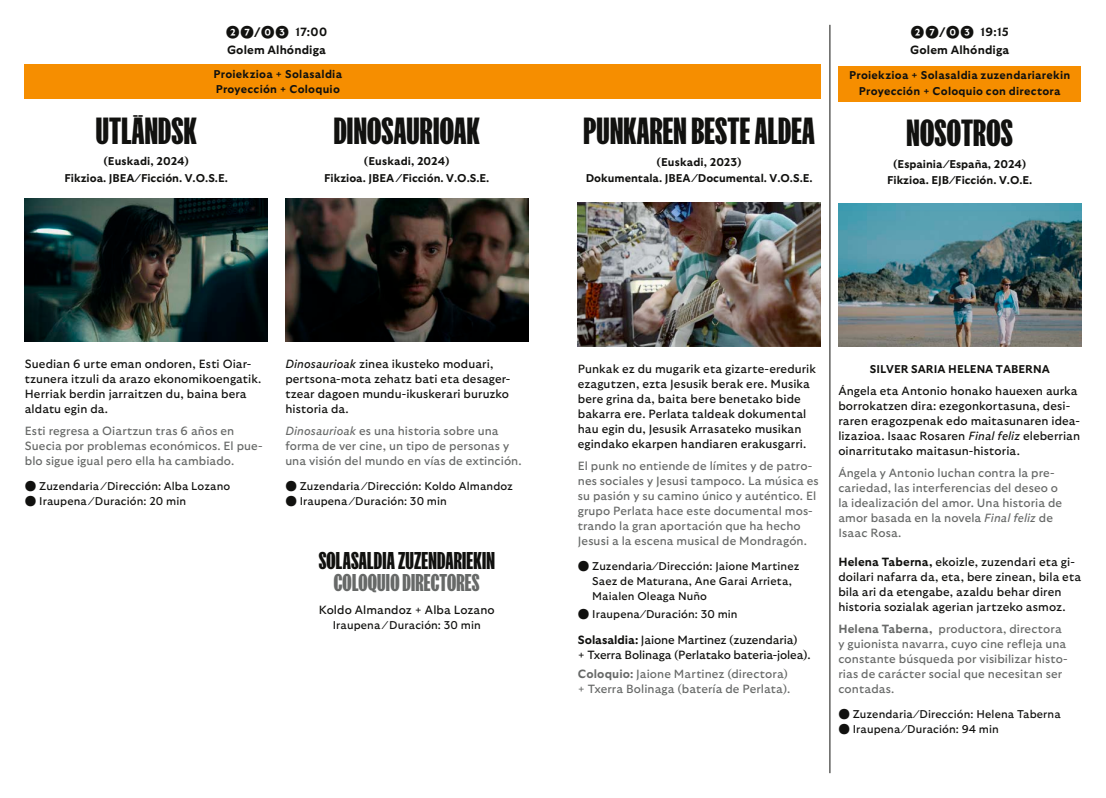
<style>
.page{position:relative;width:1106px;height:798px;background:#fff}
.page>*{position:absolute;margin:0;border:0;box-sizing:border-box;transform-origin:0 0}
.t1{font:700 35px "FK Screamer";letter-spacing:.005em;color:#11110f}
.t2{font:700 22.5px "FK Screamer";letter-spacing:.005em;color:#11110f}
.t3{font:700 22.5px "FK Screamer";letter-spacing:.01em;color:#676968}
.t4{font:700 13.75px "GT Ultra";letter-spacing:.02em;color:#11110f}
.t5{font:11.88px/15px "GT Ultra";letter-spacing:.01em;color:#11110f}
.t6{font:11.88px/15px "GT Ultra";letter-spacing:.01em;color:#676968}
.t7{font:11.88px/15px "GT Ultra";letter-spacing:-.01em;color:#11110f}
.t8{font:700 11.88px "GT Ultra";letter-spacing:.01em;color:#11110f}
.t9{font:700 11.25px/16.2px "GT Ultra";letter-spacing:.005em;color:#11110f;text-align:center}
.t10{font:11.25px/15px "GT Ultra";letter-spacing:.01em;color:#11110f}
.s1{font-size:11.88px}
.s2{font-style:italic}
.s3{font-weight:700}
</style>
<div class="page">
<img style="left:25px;top:198px;width:243px;height:143px">
<img style="left:285px;top:198px;width:243px;height:143px">
<div style="left:25px;top:65px;width:503px;height:34px;background:#f68e00"></div>
<div style="left:517px;top:65px;width:303px;height:34px;background:#f68e00"></div>
<div style="left:838px;top:66px;width:243px;height:35px;background:#f68e00"></div>
<hr style="left:829px;top:25px;width:1px;height:747px;background:#11110f">
<img style="left:838px;top:203px;width:243px;height:144px">
<img style="left:578px;top:202px;width:242px;height:144px">
<p class="t4" style="left:226px;top:24px;width:103px">❷❼∕⓿❸ <span class="s1">17:00</span></p>
<p class="t8" style="left:227px;top:43px;width:100px">Golem Alhóndiga</p>
<p class="t9" style="left:214px;top:67px;width:130px;line-height:15px;text-align:left">Proiekzioa + Solasaldia<br>Proyección + Coloquio</p>
<h1 class="t1" style="left:96px;top:110px;width:102px">UTLÄNDSK</h1>
<p class="t9" style="left:64px;top:153px;width:165px">(Euskadi, 2024)<br>Fikzioa. JBEA ⁄Ficción. V.O.S.E.</p>
<h1 class="t1" style="left:334px;top:110px;width:148px">DINOSAURIOAK</h1>
<p class="t9" style="left:324px;top:153px;width:167px">(Euskadi, 2024)<br>Fikzioa. JBEA ⁄Ficción. V.O.S.E.</p>
<h1 class="t1" style="left:583px;top:110px;width:233px">PUNKAREN BESTE ALDEA</h1>
<p class="t9" style="left:585px;top:154px;width:228px">(Euskadi, 2023)<br>Dokumentala. JBEA ⁄Documental. V.O.S.E.</p>
<p class="t4" style="left:910px;top:24px;width:100px">❷❼∕⓿❸ <span class="s1">19:15</span></p>
<p class="t8" style="left:910px;top:43px;width:100px">Golem Alhóndiga</p>
<p class="t9" style="left:849px;top:68px;width:222px;line-height:15px">Proiekzioa + Solasaldia zuzendariarekin<br>Proyección + Coloquio con directora</p>
<h1 class="t1" style="left:906px;top:112px;width:108px">NOSOTROS</h1>
<p class="t9" style="left:887px;top:156px;width:147px">(Espainia ⁄España, 2024)<br>Fikzioa. EJB ⁄Ficción. V.O.E.</p>
<p class="t5" style="left:25px;top:356px;width:238px">Suedian 6 urte eman ondoren, Esti Oiar&shy;tzunera itzuli da arazo ekonomikoengatik.<br>Herriak berdin jarraitzen du, baina bera aldatu egin da.</p>
<p class="t6" style="left:25px;top:423px;width:239px">Esti regresa a Oiartzun tras 6 años en<br>Suecia por problemas económicos. El pue&shy;blo sigue igual pero ella ha cambiado.</p>
<p class="t10" style="left:25px;top:479px;width:207px">● Zuzendaria ⁄ Dirección: Alba Lozano</p>
<p class="t10" style="left:25px;top:494px;width:163px">● Iraupena ⁄ Duración: 20 min</p>
<p class="t5" style="left:285px;top:356px;width:226px"><span class="s2">Dinosaurioak</span> zinea ikusteko moduari, pertsona-mota zehatz bati eta desager&shy;tzear dagoen mundu-ikuskerari buruzko historia da.</p>
<p class="t6" style="left:285px;top:423px;width:238px"><span class="s2">Dinosaurioak</span> es una historia sobre una forma de ver cine, un tipo de personas y una visión del mundo en vías de extinción.</p>
<p class="t10" style="left:285px;top:479px;width:229px">● Zuzendaria ⁄ Dirección: Koldo Almandoz</p>
<p class="t10" style="left:285px;top:494px;width:163px">● Iraupena ⁄ Duración: 30 min</p>
<h2 class="t2" style="left:319px;top:546px;width:178px">SOLASALDIA ZUZENDARIEKIN</h2>
<h2 class="t3" style="left:334px;top:569px;width:147px">COLOQUIO DIRECTORES</h2>
<p class="t5" style="left:319px;top:601px;width:177px">Koldo Almandoz + Alba Lozano</p>
<p class="t10" style="left:333px;top:617px;width:149px">Iraupena ⁄ Duración: 30 min</p>
<p class="t5" style="left:578px;top:361px;width:240px">Punkak ez du mugarik eta gizarte-eredurik ezagutzen, ezta Jesusik berak ere. Musika bere grina da, baita bere benetako bide bakarra ere. Perlata taldeak dokumental hau egin du, Jesusik Arrasateko musikan egindako ekarpen handiaren erakusgarri.</p>
<p class="t6" style="left:578px;top:458px;width:242px">El punk no entiende de límites y de patro&shy;nes sociales y Jesusi tampoco. La música es su pasión y su camino único y auténtico. El grupo Perlata hace este documental mos&shy;trando la gran aportación que ha hecho Jesusi a la escena musical de Mondragón.</p>
<p class="t10" style="left:592px;top:558px;width:209px;text-indent:-14px">● Zuzendaria ⁄ Dirección: Jaione Martinez<br>Saez de Maturana, Ane Garai Arrieta,<br>Maialen Oleaga Nuño</p>
<p class="t10" style="left:578px;top:607px;width:161px">● Iraupena ⁄ Duración: 30 min</p>
<p class="t7" style="left:578px;top:632px;width:234px"><span class="s3">Solasaldia:</span> Jaione Martinez (zuzendaria)<br>+ Txerra Bolinaga (Perlatako bateria-jolea).</p>
<p class="t6" style="left:578px;top:665px;width:214px"><span class="s3">Coloquio:</span> Jaione Martinez (directora) + Txerra Bolinaga (batería de Perlata).</p>
<p class="t9" style="left:869px;top:360px;width:181px">SILVER SARIA HELENA TABERNA</p>
<p class="t5" style="left:838px;top:383px;width:243px">Ángela eta Antonio honako hauexen aurka borrokatzen dira: ezegonkortasuna, desi&shy;raren eragozpenak edo maitasunaren idea&shy;lizazioa. Isaac Rosaren <span class="s2">Final feliz</span> eleberrian oinarritutako maitasun-historia.</p>
<p class="t6" style="left:838px;top:465px;width:225px">Ángela y Antonio luchan contra la pre&shy;cariedad, las interferencias del deseo o la idealización del amor. Una historia de amor basada en la novela <span class="s2">Final feliz</span> de Isaac Rosa.</p>
<p class="t5" style="left:838px;top:554px;width:244px"><span class="s3">Helena Taberna,</span> ekoizle, zuzendari eta gi&shy;doilari nafarra da, eta, bere zinean, bila eta bila ari da etengabe, azaldu behar diren historia sozialak agerian jartzeko asmoz.</p>
<p class="t6" style="left:838px;top:621px;width:231px"><span class="s3">Helena Taberna,</span> productora, directora y guionista navarra, cuyo cine refleja una constante búsqueda por visibilizar histo&shy;rias de carácter social que necesitan ser contadas.</p>
<p class="t10" style="left:838px;top:706px;width:224px">● Zuzendaria ⁄ Dirección: Helena Taberna</p>
<p class="t10" style="left:838px;top:721px;width:162px">● Iraupena ⁄ Duración: 94 min</p>
</div>
